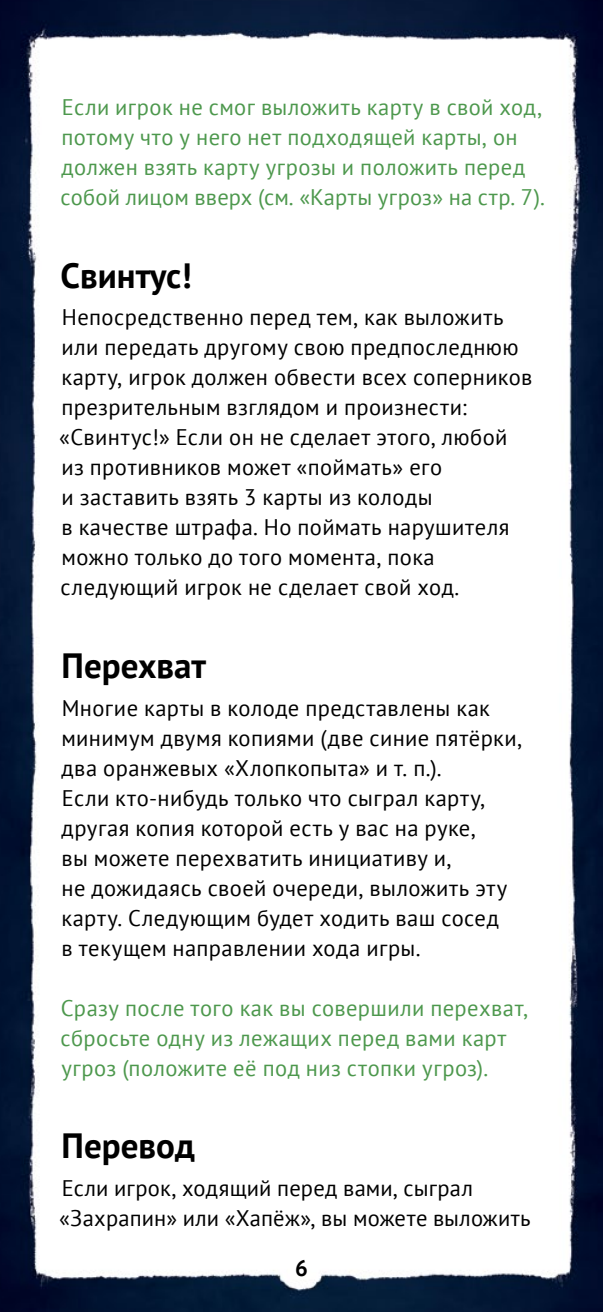
<style>
.page{position:relative;width:603px;height:1312px;background:#fff}
.page>*{position:absolute;margin:0;border:0;box-sizing:border-box;transform-origin:0 0}
.t1{font:700 35px "PT Sans";color:#000}
.t2{font:22.5px/30px "PT Sans";letter-spacing:.02em;color:#000}
.t3{font:22.5px/30px "PT Sans";letter-spacing:.02em;color:#4d984d}
.t4{font:700 22.5px "PT Sans";color:#000}
</style>
<div class="page">
<img style="left:0;top:0;width:602px;height:1311px">
<p class="t3" style="left:61px;top:92px;width:485px">Если игрок не смог выложить карту в свой ход, потому что у него нет подходящей карты, он должен взять карту угрозы и положить перед собой лицом вверх (см. «Карты угроз» на стр. 7).</p>
<h1 class="t1" style="left:60px;top:252px;width:133px">Свинтус!</h1>
<p class="t2" style="left:59px;top:302px;width:474px">Непосредственно перед тем, как выложить или передать другому свою предпоследнюю карту, игрок должен обвести всех соперников презрительным взглядом и произнести: «Свинтус!» Если он не сделает этого, любой из противников может «поймать» его<br>и заставить взять 3 карты из колоды<br>в качестве штрафа. Но поймать нарушителя можно только до того момента, пока следующий игрок не сделает свой ход.</p>
<h1 class="t1" style="left:62px;top:642px;width:146px">Перехват</h1>
<p class="t2" style="left:61px;top:692px;width:462px">Многие карты в колоде представлены как минимум двумя копиями (две синие пятёрки, два оранжевых «Хлопкопыта» и т. п.).<br>Если кто-нибудь только что сыграл карту, другая копия которой есть у вас на руке,<br>вы можете перехватить инициативу и,<br>не дожидаясь своей очереди, выложить эту карту. Следующим будет ходить ваш сосед<br>в текущем направлении хода игры.</p>
<p class="t3" style="left:61px;top:992px;width:468px">Сразу после того как вы совершили перехват, сбросьте одну из лежащих перед вами карт угроз (положите её под низ стопки угроз).</p>
<h1 class="t1" style="left:62px;top:1122px;width:135px">Перевод</h1>
<p class="t2" style="left:59px;top:1172px;width:472px">Если игрок, ходящий перед вами, сыграл «Захрапин» или «Хапёж», вы можете выложить</p>
<p class="t4" style="left:295px;top:1252px;width:14px">6</p>
</div>
